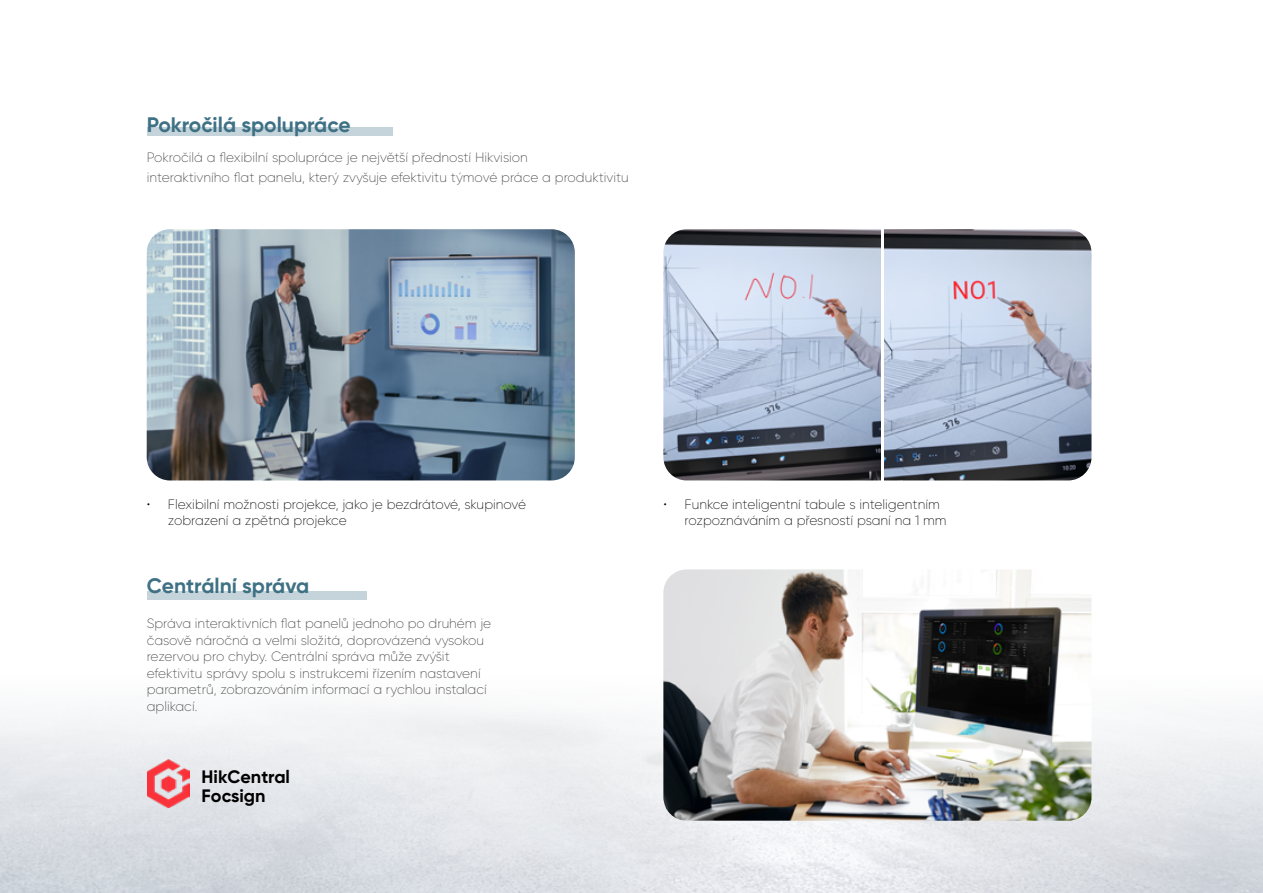
<style>
.page{position:relative;width:1263px;height:893px;background:#fff}
.page>*{position:absolute;margin:0;border:0;box-sizing:border-box;transform-origin:0 0}
.t1{font:700 21px "Gilroy";color:#3f7185}
.t2{font:700 18px/19.5px "Gilroy";color:#000}
.t3{font:200 13.5px/16.5px "Gilroy";color:#3b3b3b}
.t4{font:200 13.5px/16.2px "Gilroy";color:#000}
</style>
<div class="page">
<img style="left:0;top:248px;width:1263px;height:645px">
<img style="left:663px;top:229px;width:428px;height:251px">
<img style="left:663px;top:569px;width:428px;height:252px">
<img style="left:147px;top:229px;width:428px;height:251px">
<div style="left:147px;top:127px;width:246px;height:9px;background:#c5d4da"></div>
<div style="left:147px;top:592px;width:219px;height:8px;background:#c5d4da"></div>
<hr style="left:882px;top:228px;width:2px;height:254px;background:#fff">
<img style="left:147px;top:759px;width:42px;height:49px">
<h1 class="t1" style="left:147px;top:112px;width:205px">Pokročilá spolupráce</h1>
<p class="t3" style="left:147px;top:147px;width:484px;line-height:20.2px">Pokročilá a flexibilní spolupráce je největší předností Hikvision<br>interaktivního flat panelu, který zvyšuje efektivitu týmové práce a produktivitu</p>
<p class="t4" style="left:168px;top:496px;width:360px;text-indent:-21px">• Flexibilní možnosti projekce, jako je bezdrátové, skupinové zobrazení a zpětná projekce</p>
<p class="t4" style="left:685px;top:496px;width:263px;text-indent:-21px">• Funkce inteligentní tabule s inteligentním rozpoznáváním a přesností psaní na 1 mm</p>
<h1 class="t1" style="left:147px;top:573px;width:164px">Centrální správa</h1>
<p class="t3" style="left:147px;top:615px;width:346px">Správa interaktivních flat panelů jednoho po druhém je časově náročná a velmi složitá, doprovázená vysokou rezervou pro chyby. Centrální správa může zvýšit efektivitu správy spolu s instrukcemi řízením nastavení parametrů, zobrazováním informací a rychlou instalací aplikací.</p>
<h2 class="t2" style="left:202px;top:767px;width:90px">HikCentral<br>Focsign</h2>
</div>
